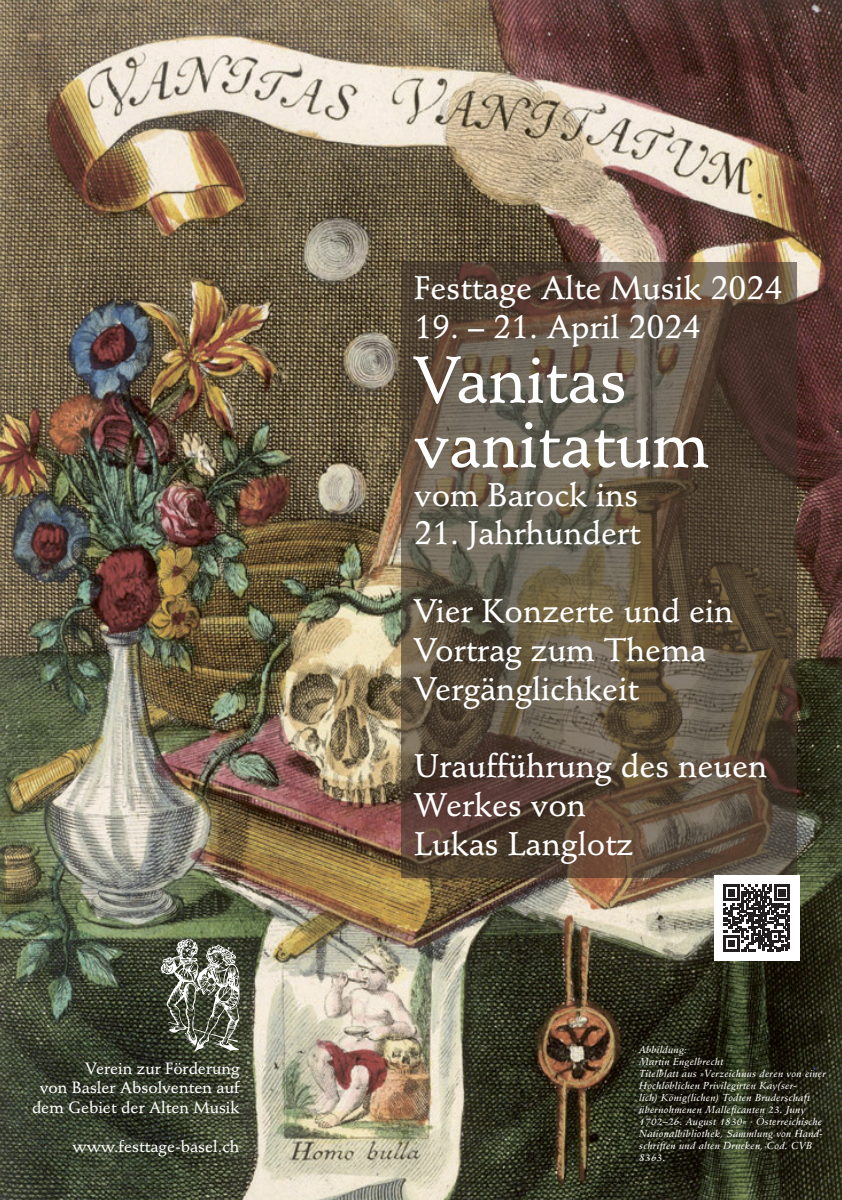
<style>
.page{position:relative;width:842px;height:1200px;background:#fff}
.page>*{position:absolute;margin:0;border:0;box-sizing:border-box;transform-origin:0 0}
.t1{font:500 64.5px/64.5px "Stempel Schneidler Std";color:#fff}
.t2{font:500 32.3px/38.8px "Stempel Schneidler Std";color:#fff}
.t3{font:500 16.2px/19.5px "Stempel Schneidler Std";color:#fff;text-align:right}
.t4{font:10px/12px "Stempel Schneidler Std Med It";letter-spacing:.03em;color:#fff}
.t5{font:10px "Stempel Schneidler Std";color:#231f20}
</style>
<div class="page">
<img style="left:0;top:0;width:842px;height:1199px">
<svg style="left:402px;top:262px;width:395px;height:615px;background:#5d4f3f"></svg>
<svg style="left:161px;top:938px;width:79px;height:113px;background:#6d7264"></svg>
<div style="left:714px;top:875px;width:85px;height:85px;background:#fff"></div>
<svg style="left:723px;top:884px;width:67px;height:67px"></svg>
<h3 class="t3" style="left:32px;top:1058px;width:209px">Verein zur Förderung<br>von Basler Absolventen auf dem Gebiet der Alten Musik</h3>
<h3 class="t3" style="left:73px;top:1136px;width:168px">www.festtage-basel.ch</h3>
<h2 class="t2" style="left:414px;top:269px;width:370px">Festtage Alte Musik 2024</h2>
<h2 class="t2" style="left:414px;top:307px;width:288px">19. – 21. April 2024</h2>
<h1 class="t1" style="left:414px;top:348px;width:297px">Vanitas vanitatum</h1>
<h2 class="t2" style="left:414px;top:475px;width:225px">vom Barock ins</h2>
<h2 class="t2" style="left:414px;top:514px;width:228px">21. Jahrhundert</h2>
<h2 class="t2" style="left:414px;top:591px;width:320px">Vier Konzerte und ein<br>Vortrag zum Thema<br>Vergänglichkeit</h2>
<h2 class="t2" style="left:414px;top:746px;width:355px">Uraufführung des neuen<br>Werkes von<br>Lukas Langlotz</h2>
<p class="t5" style="left:704px;top:875px;width:6px">–</p>
<p class="t4" style="left:639px;top:1043px;width:188px">Abbildung:<br>Martin Engelbrecht<br>Titelblatt aus »Verzeichnus deren von einer<br>Hochlöblichen Privilegirten Kay(ser-<br>lich) König(lichen) Todten Bruderschaft übernohmenen Malleficanten 23. Juny<br>1702–26. August 1830« · Österreichische<br>Nationalbibliothek, Sammlung von Hand&shy;schriften und alten Drucken, Cod. CVB<br>8363.</p>
</div>
